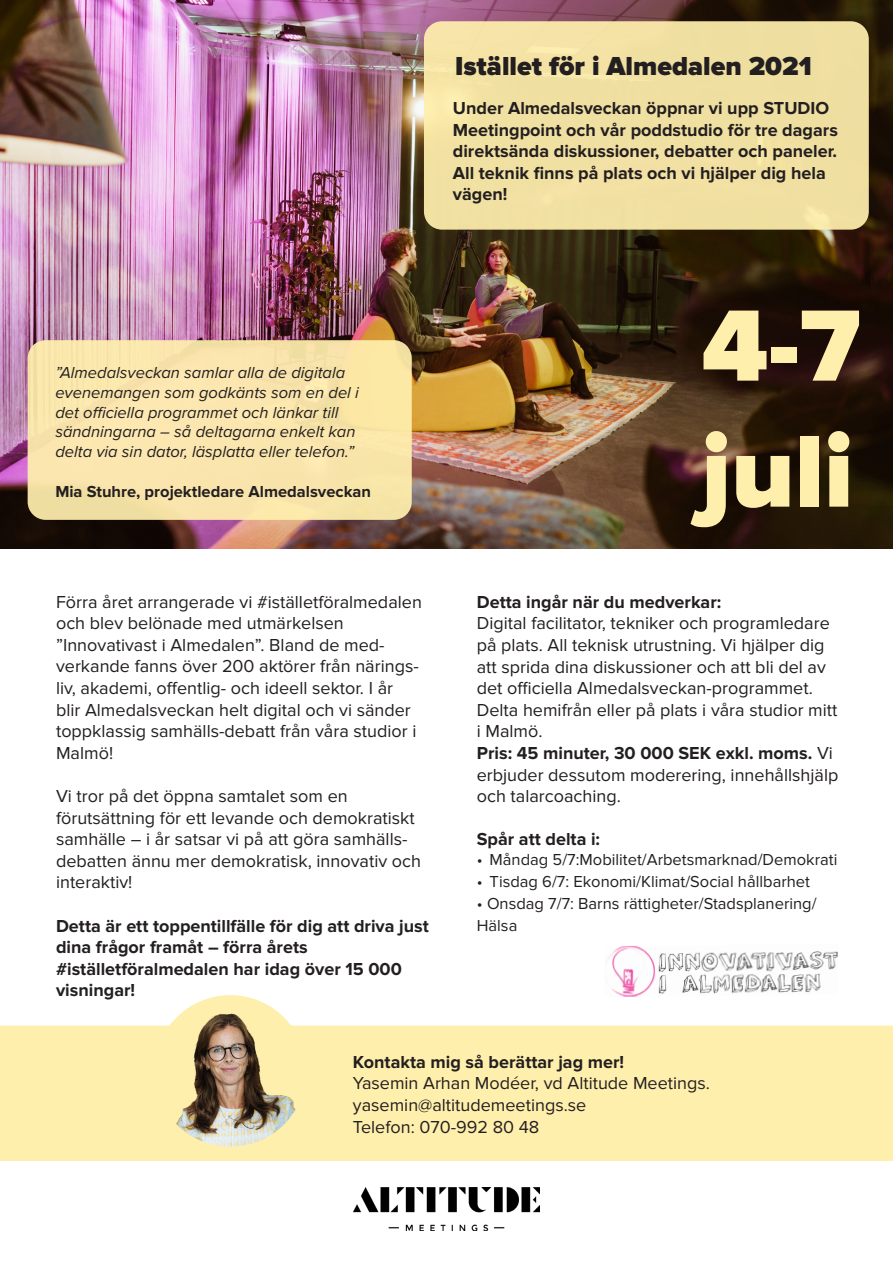
<style>
.page{position:relative;width:893px;height:1263px;background:#fff}
.page>*{position:absolute;margin:0;border:0;box-sizing:border-box;transform-origin:0 0}
.t1{font:900 105px "Proxima Nova";color:#ffefad}
.t2{font:900 27px "Proxima Nova";color:#231f20}
.t3{font:18px/21.6px "Proxima Nova";color:#231f20}
.t4{font:700 18px/21.6px "Proxima Nova";color:#231f20}
.t5{font:italic 16.5px "Proxima Nova";color:#231f20}
.t6{font:16.5px/21.6px "Proxima Nova";color:#231f20}
.t7{font:700 16.5px "Proxima Nova";color:#231f20}
.s1{font-weight:700}
</style>
<div class="page">
<div style="left:0;top:1025px;width:893px;height:136px;background:#ffefad"></div>
<img style="left:154px;top:995px;width:152px;height:152px;border-radius:76px">
<img style="left:0;top:0;width:893px;height:549px">
<div style="left:424px;top:21px;width:445px;height:209px;background:#f0e0a1;border-radius:18px"></div>
<img style="left:606px;top:945px;width:232px;height:52px">
<div style="left:28px;top:340px;width:384px;height:180px;background:#fae6ad;border-radius:18px"></div>
<img style="left:354px;top:1187px;width:185px;height:43px">
<p class="t2" style="left:455px;top:51px;width:358px">Istället för i Almedalen 2021</p>
<p class="t4" style="left:453px;top:98px;width:387px">Under Almedalsveckan öppnar vi upp STUDIO Meetingpoint och vår poddstudio för tre dagars direktsända diskussioner, debatter och paneler.<br>All teknik finns på plats och vi hjälper dig hela vägen!</p>
<p class="t5" style="left:55px;top:360px;width:291px">”Almedalsveckan samlar alla de digitala</p>
<p class="t5" style="left:55px;top:380px;width:305px">evenemangen som godkänts som en del i</p>
<p class="t5" style="left:55px;top:400px;width:285px">det officiella programmet och länkar till</p>
<p class="t5" style="left:55px;top:420px;width:302px">sändningarna – så deltagarna enkelt kan</p>
<p class="t5" style="left:55px;top:439px;width:300px">delta via sin dator, läsplatta eller telefon.”</p>
<p class="t7" style="left:55px;top:482px;width:317px">Mia Stuhre, projektledare Almedalsveckan</p>
<p class="t3" style="left:56px;top:591px;width:367px">Förra året arrangerade vi #iställetföralmedalen och blev belönade med utmärkelsen</p>
<p class="t3" style="left:56px;top:634px;width:330px">”Innovativast i Almedalen”. Bland de med-</p>
<p class="t3" style="left:56px;top:656px;width:364px">verkande fanns över 200 aktörer från närings&shy;liv, akademi, offentlig- och ideell sektor. I år blir Almedalsveckan helt digital och vi sänder toppklassig samhälls-debatt från våra studior i Malmö!</p>
<p class="t3" style="left:56px;top:785px;width:293px">Vi tror på det öppna samtalet som en</p>
<p class="t3" style="left:56px;top:807px;width:360px">förutsättning för ett levande och demokratiskt</p>
<p class="t3" style="left:56px;top:829px;width:353px">samhälle – i år satsar vi på att göra samhälls-</p>
<p class="t3" style="left:56px;top:850px;width:366px">debatten ännu mer demokratisk, innovativ och interaktiv!</p>
<p class="t4" style="left:56px;top:915px;width:374px">Detta är ett toppentillfälle för dig att driva just dina frågor framåt – förra årets</p>
<p class="t4" style="left:56px;top:958px;width:347px">#iställetföralmedalen har idag över 15 000 visningar!</p>
<p class="t1" style="left:702px;top:285px;width:160px">4-7</p>
<p class="t1" style="left:702px;top:411px;width:153px">juli</p>
<p class="t4" style="left:477px;top:591px;width:246px">Detta ingår när du medverkar:</p>
<p class="t3" style="left:477px;top:613px;width:355px">Digital facilitator, tekniker och programledare på plats. All teknisk utrustning. Vi hjälper dig att sprida dina diskussioner och att bli del av det officiella Almedalsveckan-programmet.</p>
<p class="t3" style="left:477px;top:699px;width:362px">Delta hemifrån eller på plats i våra studior mitt i Malmö.</p>
<p class="t3" style="left:477px;top:742px;width:363px"><span class="s1">Pris: 45 minuter, 30 000 SEK exkl. moms.</span> Vi erbjuder dessutom moderering, innehållshjälp och talarcoaching.</p>
<p class="t4" style="left:477px;top:829px;width:125px">Spår att delta i:</p>
<p class="t6" style="left:477px;top:849px;width:362px">• Måndag 5/7:Mobilitet/Arbetsmarknad/Demokrati</p>
<p class="t6" style="left:477px;top:871px;width:335px">• Tisdag 6/7: Ekonomi/Klimat/Social hållbarhet</p>
<p class="t6" style="left:477px;top:893px;width:341px">• Onsdag 7/7: Barns rättigheter/Stadsplanering/<br>Hälsa</p>
<p class="t3" style="left:353px;top:1051px;width:359px"><span class="s1">Kontakta mig så berättar jag mer!<br></span>Yasemin Arhan Modéer, vd Altitude Meetings. yasemin@altitudemeetings.se<br>Telefon: 070-992 80 48</p>
</div>
